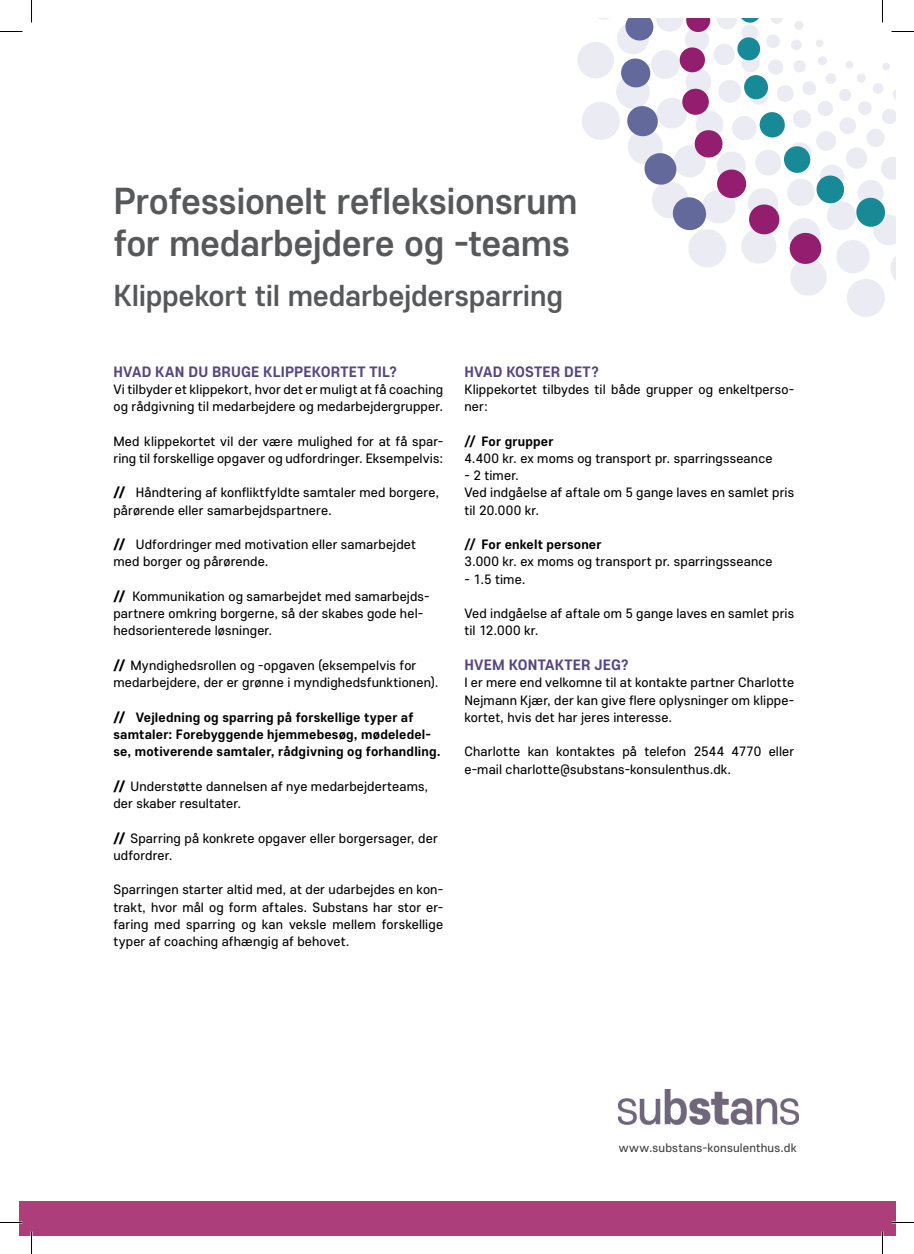
<style>
.page{position:relative;width:914px;height:1254px;background:#fff}
.page>*{position:absolute;margin:0;border:0;box-sizing:border-box;transform-origin:0 0}
.Substans_overskrift{font:500 37.5px "Core Sans E 55";letter-spacing:-.01em;color:#57585a}
.Substans_forside_ove{font:500 30.3px "Core Sans E 55";letter-spacing:-.01em;color:#57585a}
.Substans_mellemrubri{font:700 15px "Core Sans E 65";letter-spacing:.015em;color:#564782}
.Substans_brødtekst{font:13.5px/17.2px "Core Sans E 45";letter-spacing:.01em;color:#000}
.Substans_brødtekst-2{font:700 13.5px/17.2px "Core Sans E 65";letter-spacing:.015em;color:#000}
.Substans_brødtekst-3{font:12.3px "Core Sans E 45";letter-spacing:.015em;color:#3e3e3f}
.s1{font-family:"Core Sans E 75";font-weight:800}
</style>
<div class="page">
<div style="left:19px;top:1200px;width:876px;height:35px;background:#ad3e7c"></div>
<img style="left:618px;top:1089px;width:180px;height:35px">
<hr style="left:0;top:1221px;width:22px;height:2px;background:#fff">
<hr style="left:891px;top:1221px;width:22px;height:2px;background:#fff">
<hr style="left:881px;top:1231px;width:2px;height:23px;background:#fff">
<svg style="left:0;top:31px;width:22px;height:1px"></svg>
<svg style="left:0;top:1222px;width:22px;height:1px"></svg>
<svg style="left:891px;top:1222px;width:22px;height:1px"></svg>
<svg style="left:31px;top:0;width:1px;height:23px"></svg>
<svg style="left:31px;top:1231px;width:1px;height:23px"></svg>
<svg style="left:577px;top:0;width:336px;height:317px"></svg>
<svg style="left:882px;top:1231px;width:1px;height:23px"></svg>
<p class="Substans_overskrift" style="left:113px;top:176px;width:466px">Professionelt refleksionsrum</p>
<p class="Substans_overskrift" style="left:113px;top:218px;width:458px">for medarbejdere og -teams</p>
<p class="Substans_forside_ove" style="left:113px;top:276px;width:451px">Klippekort til medarbejdersparring</p>
<p class="Substans_mellemrubri" style="left:113px;top:361px;width:285px">HVAD KAN DU BRUGE KLIPPEKORTET TIL?</p>
<p class="Substans_brødtekst" style="left:113px;top:380px;width:331px">Vi tilbyder et klippekort, hvor det er muligt at få coaching og rådgivning til medarbejdere og medarbejdergrupper.</p>
<p class="Substans_brødtekst" style="left:113px;top:432px;width:331px">Med klippekortet vil der være mulighed for at få spar&shy;ring til forskellige opgaver og udfordringer. Eksempelvis:</p>
<p class="Substans_brødtekst" style="left:113px;top:483px;width:327px"><span class="s1">//</span> Håndtering af konfliktfyldte samtaler med borgere, pårørende eller samarbejdspartnere.</p>
<p class="Substans_brødtekst" style="left:113px;top:535px;width:304px"><span class="s1">//</span> Udfordringer med motivation eller samarbejdet med borger og pårørende.</p>
<p class="Substans_brødtekst" style="left:113px;top:587px;width:317px"><span class="s1">//</span> Kommunikation og samarbejdet med samarbejds&shy;partnere omkring borgerne, så der skabes gode hel&shy;hedsorienterede løsninger.</p>
<p class="Substans_brødtekst" style="left:113px;top:656px;width:326px"><span class="s1">//</span> Myndighedsrollen og -opgaven (eksempelvis for medarbejdere, der er grønne i myndighedsfunktionen).</p>
<p class="Substans_brødtekst-2" style="left:113px;top:708px;width:329px"><span class="s1">//</span> Vejledning og sparring på forskellige typer af samtaler: Forebyggende hjemmebesøg, mødeledel&shy;se, motiverende samtaler, rådgivning og forhandling.</p>
<p class="Substans_brødtekst" style="left:113px;top:777px;width:316px"><span class="s1">//</span> Understøtte dannelsen af nye medarbejderteams, der skaber resultater.</p>
<p class="Substans_brødtekst" style="left:113px;top:828px;width:326px"><span class="s1">//</span> Sparring på konkrete opgaver eller borgersager, der udfordrer.</p>
<p class="Substans_brødtekst" style="left:113px;top:880px;width:331px;text-align:justify">Sparringen starter altid med, at der udarbejdes en kon&shy;trakt, hvor mål og form aftales. Substans har stor er&shy;faring med sparring og kan veksle mellem forskellige typer af coaching afhængig af behovet.</p>
<p class="Substans_mellemrubri" style="left:464px;top:361px;width:136px">HVAD KOSTER DET?</p>
<p class="Substans_brødtekst" style="left:464px;top:380px;width:331px">Klippekortet tilbydes til både grupper og enkeltperso&shy;ner:</p>
<p class="Substans_brødtekst-2" style="left:464px;top:432px;width:90px">// For grupper</p>
<p class="Substans_brødtekst" style="left:464px;top:449px;width:309px">4.400 kr. ex moms og transport pr. sparringsseance</p>
<p class="Substans_brødtekst" style="left:464px;top:466px;width:56px">- 2 timer.</p>
<p class="Substans_brødtekst" style="left:464px;top:483px;width:331px">Ved indgåelse af aftale om 5 gange laves en samlet pris til 20.000 kr.</p>
<p class="Substans_brødtekst-2" style="left:464px;top:535px;width:139px">// For enkelt personer</p>
<p class="Substans_brødtekst" style="left:464px;top:552px;width:310px">3.000 kr. ex moms og transport pr. sparringsseance</p>
<p class="Substans_brødtekst" style="left:464px;top:570px;width:63px">- 1.5 time.</p>
<p class="Substans_brødtekst" style="left:464px;top:604px;width:331px">Ved indgåelse af aftale om 5 gange laves en samlet pris til 12.000 kr.</p>
<p class="Substans_mellemrubri" style="left:464px;top:655px;width:166px">HVEM KONTAKTER JEG?</p>
<p class="Substans_brødtekst" style="left:464px;top:673px;width:331px;text-align:justify">I er mere end velkomne til at kontakte partner Charlotte Nejmann Kjær, der kan give flere oplysninger om klippe&shy;kortet, hvis det har jeres interesse.</p>
<p class="Substans_brødtekst" style="left:464px;top:742px;width:331px">Charlotte kan kontaktes på telefon 2544 4770 eller e-mail charlotte@substans-konsulenthus.dk.</p>
<p class="Substans_brødtekst-3" style="left:619px;top:1139px;width:179px">www.substans-konsulenthus.dk</p>
</div>
